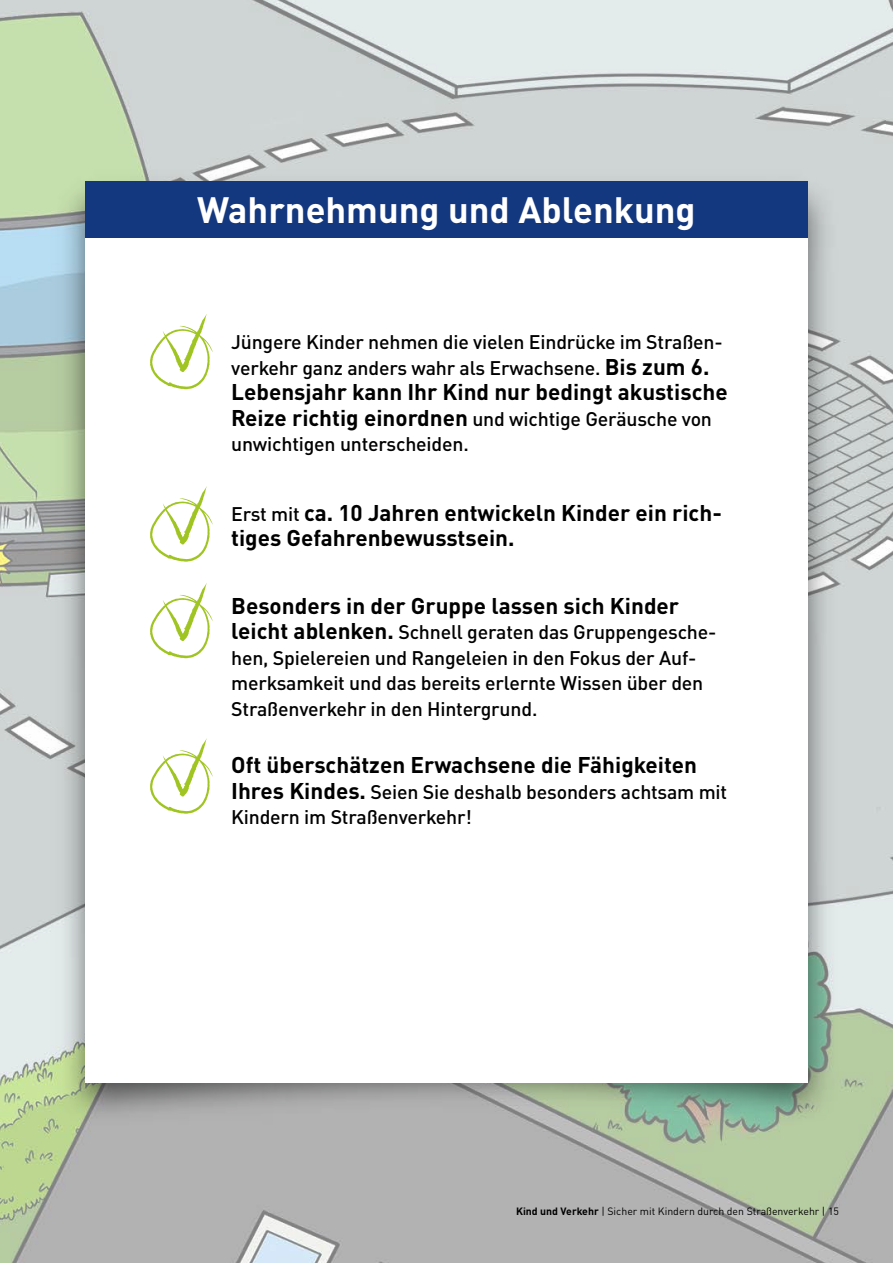
<style>
.page{position:relative;width:893px;height:1263px;background:#fff}
.page>*{position:absolute;margin:0;border:0;box-sizing:border-box;transform-origin:0 0}
.t1{font:700 36.3px "DINOT";color:#fff}
.t2{font:700 22.5px/25.5px "DINOT";color:#000}
.t3{font:500 19.5px/25.5px "DINOT";letter-spacing:-.01em;color:#000}
.t4{font:10.5px "DINOT";color:#000}
.s1{font-weight:700;font-size:22.5px}
.s2{font-weight:500;font-size:19.5px}
.s3{font-weight:700}
</style>
<div class="page">
<img style="left:0;top:0;width:893px;height:1263px">
<img style="left:0;top:153px;width:893px;height:1050px">
<div style="left:85px;top:181px;width:723px;height:56px;background:#14387f"></div>
<div style="left:85px;top:238px;width:722px;height:844px;background:#fff"></div>
<svg style="left:150px;top:314px;width:63px;height:75px"></svg>
<svg style="left:150px;top:486px;width:63px;height:76px"></svg>
<svg style="left:150px;top:583px;width:63px;height:75px"></svg>
<svg style="left:150px;top:738px;width:63px;height:76px"></svg>
<h1 class="t1" style="left:197px;top:186px;width:500px">Wahrnehmung und Ablenkung</h1>
<p class="t3" style="left:231px;top:329px;width:493px">Jüngere Kinder nehmen die vielen Eindrücke im Straßen&shy;verkehr ganz anders wahr als Erwachsene. <span class="s1">Bis zum 6.</span></p>
<p class="t2" style="left:231px;top:378px;width:498px">Lebensjahr kann Ihr Kind nur bedingt akustische</p>
<p class="t3" style="left:231px;top:405px;width:482px"><span class="s1">Reize richtig einordnen</span> und wichtige Geräusche von unwichtigen unterscheiden.</p>
<p class="t2" style="left:231px;top:499px;width:492px"><span class="s2">Erst mit</span> ca. 10 Jahren entwickeln Kinder ein rich&shy;tiges Gefahrenbewusstsein.</p>
<p class="t2" style="left:231px;top:592px;width:449px">Besonders in der Gruppe lassen sich Kinder</p>
<p class="t3" style="left:231px;top:619px;width:487px"><span class="s1">leicht ablenken.</span> Schnell geraten das Gruppengesche&shy;hen, Spielereien und Rangeleien in den Fokus der Auf&shy;merksamkeit und das bereits erlernte Wissen über den Straßenverkehr in den Hintergrund.</p>
<p class="t2" style="left:231px;top:752px;width:467px">Oft überschätzen Erwachsene die Fähigkeiten</p>
<p class="t3" style="left:231px;top:778px;width:497px"><span class="s1">Ihres Kindes.</span> Seien Sie deshalb besonders achtsam mit<br>Kindern im Straßenverkehr!</p>
<p class="t4" style="left:516px;top:1204px;width:324px"><span class="s3">Kind und Verkehr</span> | Sicher mit Kindern durch den Straßenverkehr | 15</p>
</div>
